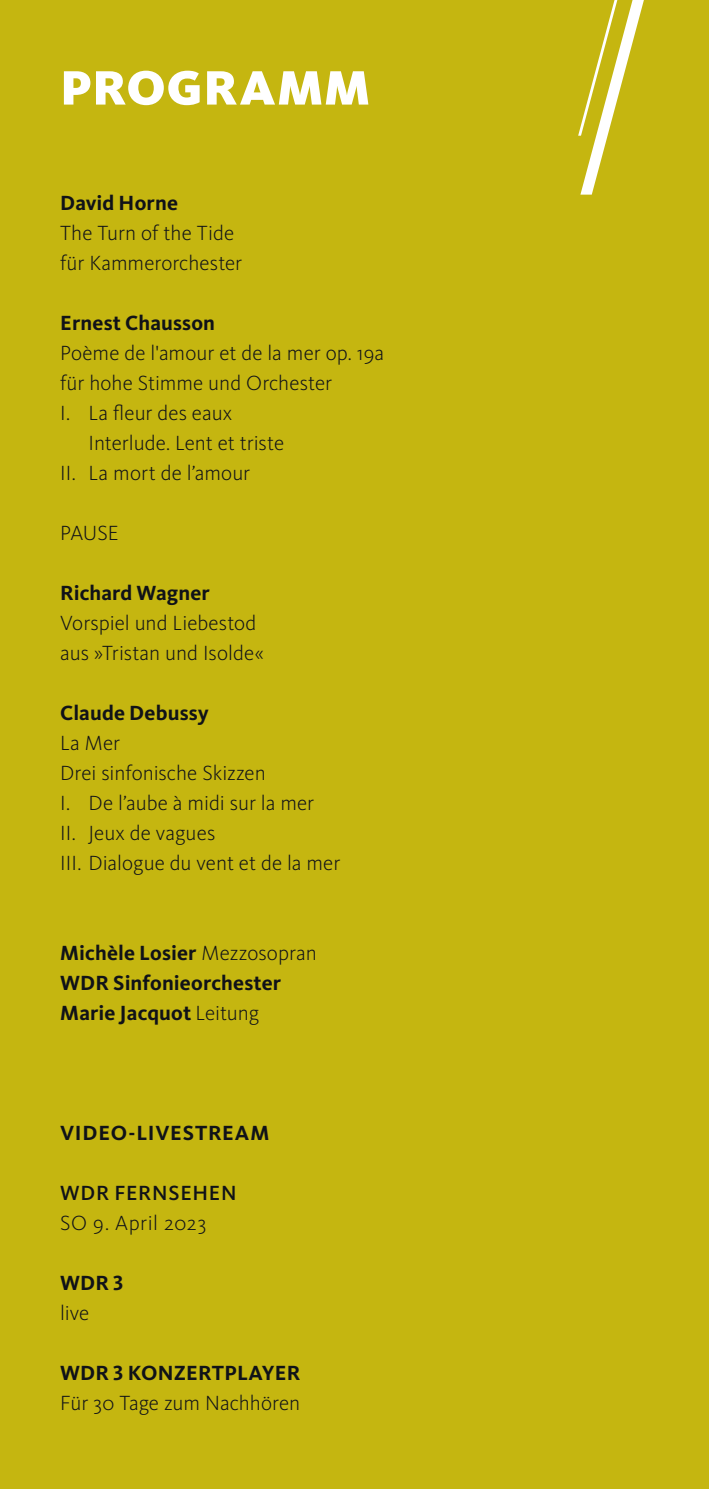
<style>
.page{position:relative;width:709px;height:1489px;background:#fff}
.page>*{position:absolute;margin:0;border:0;box-sizing:border-box;transform-origin:0 0}
.t1{font:900 50px "WDR Sans";letter-spacing:.025em;color:#fff}
.t2{font:300 21.25px/30px "WDR Sans";color:#101218}
.t3{font:700 21.25px/30px "WDR Sans";letter-spacing:.005em;color:#101218}
.t4{font:700 21.25px "WDR Sans";letter-spacing:.035em;color:#101218}
.t5{font:300 21.25px "WDR Sans";letter-spacing:.03em;color:#101218}
.t6{font:500 21.25px "WDR Sans";letter-spacing:.035em;color:#101218}
.s1{font-weight:300}
</style>
<div class="page">
<div style="left:0;top:0;width:709px;height:1488px;background:#c5b610"></div>
<svg style="left:578px;top:0;width:66px;height:195px"></svg>
<h1 class="t1" style="left:60px;top:58px;width:311px">PROGRAMM</h1>
<p class="t3" style="left:60px;top:187px;width:119px">David Horne</p>
<p class="t2" style="left:60px;top:217px;width:184px">The Turn of the Tide für Kammerorchester</p>
<p class="t3" style="left:60px;top:307px;width:156px">Ernest Chausson</p>
<p class="t2" style="left:60px;top:337px;width:325px">Poème de l'amour et de la mer op. 19a</p>
<p class="t2" style="left:60px;top:367px;width:273px">für hohe Stimme und Orchester</p>
<p class="t2" style="left:60px;top:397px;width:174px">I. La fleur des eaux</p>
<p class="t2" style="left:88px;top:427px;width:197px">Interlude. Lent et triste</p>
<p class="t2" style="left:60px;top:457px;width:192px">II. La mort de l’amour</p>
<p class="t2" style="left:60px;top:517px;width:60px">PAUSE</p>
<p class="t3" style="left:60px;top:577px;width:151px">Richard Wagner</p>
<p class="t2" style="left:60px;top:607px;width:205px">Vorspiel und Liebestod aus »Tristan und Isolde«</p>
<p class="t3" style="left:60px;top:697px;width:150px">Claude Debussy</p>
<p class="t2" style="left:60px;top:727px;width:282px">La Mer<br>Drei sinfonische Skizzen<br>I. De l’aube à midi sur la mer<br>II. Jeux de vagues<br>III. Dialogue du vent et de la mer</p>
<p class="t3" style="left:60px;top:937px;width:258px">Michèle Losier <span class="s1">Mezzosopran<br></span>WDR Sinfonieorchester<br>Marie Jacquot <span class="s1">Leitung</span></p>
<p class="t4" style="left:60px;top:1120px;width:211px">VIDEO-LIVESTREAM</p>
<p class="t6" style="left:60px;top:1180px;width:178px">WDR FERNSEHEN</p>
<p class="t5" style="left:60px;top:1210px;width:148px">SO 9. April 2023</p>
<p class="t3" style="left:60px;top:1267px;width:65px">WDR 3</p>
<p class="t2" style="left:60px;top:1298px;width:31px">live</p>
<p class="t3" style="left:60px;top:1357px;width:242px">WDR 3 KONZERTPLAYER</p>
<p class="t2" style="left:60px;top:1388px;width:241px">Für 30 Tage zum Nachhören</p>
</div>
